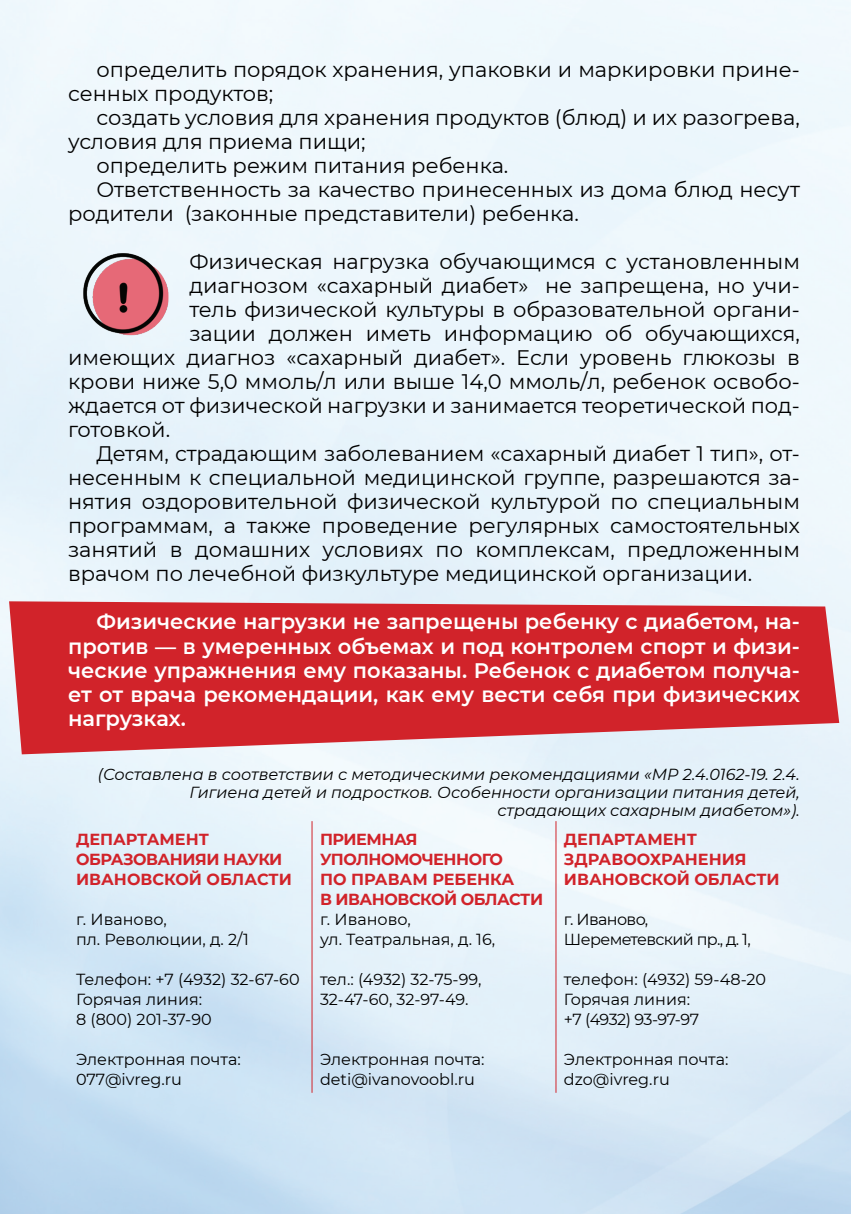
<style>
.page{position:relative;width:851px;height:1214px;background:#fff}
.page>*{position:absolute;margin:0;border:0;box-sizing:border-box;transform-origin:0 0}
.t1{font:21px/24px "Montserrat";color:#000}
.t2{font:600 21px/24px "Montserrat";color:#fff;text-align:justify}
.t3{font:21px "Montserrat";letter-spacing:-.02em;color:#000}
.t4{font:16px/20px "Montserrat";color:#000}
.t5{font:italic 16px/18px "Montserrat";color:#000;text-align:right}
.t6{font:700 16px/20px "Montserrat";letter-spacing:-.015em;color:#d1232a}
.t7{font:16px/20px "Montserrat";letter-spacing:-.04em;color:#000}
</style>
<div class="page">
<img style="left:68px;top:252px;width:110px;height:85px">
<svg style="left:9px;top:601px;width:830px;height:153px;background:#d33e45"></svg>
<hr style="left:311px;top:821px;width:1px;height:271px;background:#d1232a">
<hr style="left:555px;top:821px;width:1px;height:271px;background:#d1232a">
<p class="t1" style="left:68px;top:57px;width:733px;text-indent:28px">определить порядок хранения, упаковки и маркировки прине&shy;сенных продуктов;</p>
<p class="t1" style="left:96px;top:105px;width:704px">создать условия для хранения продуктов (блюд) и их разогрева,</p>
<p class="t1" style="left:68px;top:129px;width:299px">условия для приема пищи;</p>
<p class="t1" style="left:96px;top:153px;width:413px">определить режим питания ребенка.</p>
<p class="t1" style="left:96px;top:177px;width:704px">Ответственность за качество принесенных из дома блюд несут</p>
<p class="t1" style="left:68px;top:201px;width:512px">родители (законные представители) ребенка.</p>
<p class="t1" style="left:189px;top:249px;width:612px">Физическая нагрузка обучающимся с установленным</p>
<p class="t1" style="left:189px;top:273px;width:612px">диагнозом «сахарный диабет» не запрещена, но учи-</p>
<p class="t1" style="left:189px;top:297px;width:612px">тель физической культуры в образовательной органи-</p>
<p class="t1" style="left:189px;top:321px;width:612px">зации должен иметь информацию об обучающихся,</p>
<p class="t1" style="left:68px;top:345px;width:733px">имеющих диагноз «сахарный диабет». Если уровень глюкозы в</p>
<p class="t1" style="left:68px;top:369px;width:733px">крови ниже 5,0 ммоль/л или выше 14,0 ммоль/л, ребенок освобо-</p>
<p class="t1" style="left:68px;top:393px;width:733px">ждается от физической нагрузки и занимается теоретической под-</p>
<p class="t3" style="left:68px;top:415px;width:104px">готовкой.</p>
<p class="t1" style="left:96px;top:441px;width:704px">Детям, страдающим заболеванием «сахарный диабет 1 тип», от-</p>
<p class="t1" style="left:68px;top:465px;width:733px">несенным к специальной медицинской группе, разрешаются за-</p>
<p class="t1" style="left:68px;top:489px;width:733px">нятия оздоровительной физической культурой по специальным</p>
<p class="t1" style="left:68px;top:513px;width:733px">программам, а также проведение регулярных самостоятельных</p>
<p class="t1" style="left:68px;top:537px;width:733px">занятий в домашних условиях по комплексам, предложенным</p>
<p class="t1" style="left:68px;top:561px;width:685px">врачом по лечебной физкультуре медицинской организации.</p>
<p class="t2" style="left:68px;top:609px;width:733px;text-indent:28px">Физические нагрузки не запрещены ребенку с диабетом, на&shy;против — в умеренных объемах и под контролем спорт и физи&shy;ческие упражнения ему показаны. Ребенок с диабетом получа&shy;ет от врача рекомендации, как ему вести себя при физических нагрузках.</p>
<p class="t5" style="left:98px;top:764px;width:703px">(Составлена в соответствии с методическими рекомендациями «МР 2.4.0162-19. 2.4.<br>Гигиена детей и подростков. Особенности организации питания детей, страдающих сахарным диабетом»).</p>
<p class="t6" style="left:76px;top:828px;width:217px">ДЕПАРТАМЕНТ<br>ОБРАЗОВАНИЯИ НАУКИ<br>ИВАНОВСКОЙ ОБЛАСТИ</p>
<p class="t4" style="left:76px;top:908px;width:174px">г. Иваново,<br>пл. Революции, д. 2/1</p>
<p class="t4" style="left:76px;top:968px;width:225px">Телефон: +7 (4932) 32-67-60<br>Горячая линия:<br>8 (800) 201-37-90</p>
<p class="t4" style="left:76px;top:1048px;width:166px">Электронная почта:<br>077@ivreg.ru</p>
<p class="t6" style="left:320px;top:828px;width:26px">Приемная<br>Уполномо</p>
<p class="t6" style="left:564px;top:828px;width:27px">Департамент здравоо</p>
<p class="t6" style="left:421px;top:848px;width:24px">ченного</p>
<p class="t6" style="left:320px;top:868px;width:45px">по правам</p>
<p class="t6" style="left:432px;top:868px;width:13px">ребенка</p>
<p class="t6" style="left:320px;top:888px;width:41px">в Ивановской</p>
<p class="t6" style="left:460px;top:888px;width:13px">области</p>
<p class="t4" style="left:320px;top:908px;width:177px">г. Иваново,<br>ул. Театральная, д. 16,</p>
<p class="t4" style="left:320px;top:968px;width:163px">тел.: (4932) 32-75-99,<br>32-47-60, 32-97-49.</p>
<p class="t6" style="left:649px;top:848px;width:25px">хранения</p>
<p class="t6" style="left:564px;top:868px;width:27px">Ивановской</p>
<p class="t6" style="left:694px;top:868px;width:13px">области</p>
<p class="t7" style="left:564px;top:908px;width:188px">г. Иваново,<br>Шереметевский пр., д. 1,</p>
<p class="t4" style="left:564px;top:968px;width:204px">телефон: (4932) 59-48-20<br>Горячая линия:<br>+7 (4932) 93-97-97</p>
<p class="t4" style="left:564px;top:1048px;width:166px">Электронная почта: dzo@ivreg.ru</p>
<p class="t4" style="left:320px;top:1048px;width:166px">Электронная почта: deti@ivanovoobl.ru</p>
</div>
